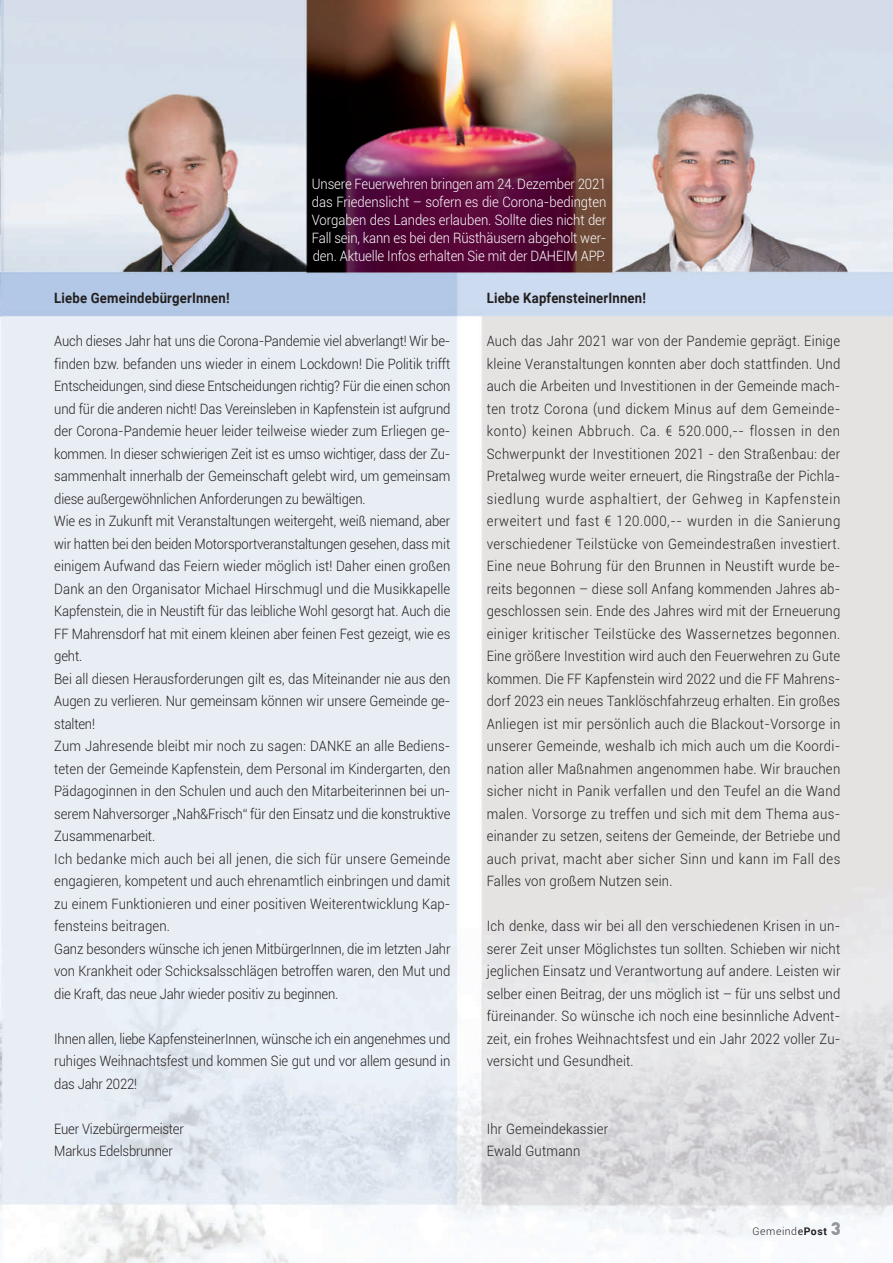
<style>
.page{position:relative;width:893px;height:1263px;background:#fff}
.page>*{position:absolute;margin:0;border:0;box-sizing:border-box;transform-origin:0 0}
.t1{font:300 14.25px/22.5px "Roboto";letter-spacing:-.005em;color:#231f20;text-align:justify;scale:.92 1}
.t2{font:300 14.25px/18px "Roboto";letter-spacing:-.01em;color:#fff;text-align:justify;scale:.92 1}
.t3{font:700 14.25px "Roboto";letter-spacing:.015em;color:#231f20;scale:.92 1}
.t4{font:300 14.25px/22.5px "Roboto";letter-spacing:.015em;color:#231f20;scale:.92 1}
.t5{font:300 10.5px "Roboto";letter-spacing:.05em;color:#231f20}
.s1{font-weight:400}
.s2{font-weight:700}
.s3{font-family:"DIN";font-weight:900;font-size:18px;color:#939598}
</style>
<div class="page">
<img style="left:0;top:0;width:893px;height:1263px">
<p class="t2" style="left:312px;top:175px;width:322px">Unsere Feuerwehren bringen am 24. Dezember 2021 das Friedenslicht – sofern es die Corona-bedingten Vorgaben des Landes erlauben. Sollte dies nicht der Fall sein, kann es bei den Rüsthäusern abgeholt wer&shy;den. Aktuelle Infos erhalten Sie mit der DAHEIM APP.</p>
<p class="t3" style="left:487px;top:291px;width:175px">Liebe KapfensteinerInnen!</p>
<p class="t1" style="left:487px;top:329px;width:386px">Auch das Jahr 2021 war von der Pandemie geprägt. Einige kleine Veranstaltungen konnten aber doch stattfinden. Und auch die Arbeiten und Investitionen in der Gemeinde mach&shy;ten trotz Corona (und dickem Minus auf dem Gemeinde&shy;konto) keinen Abbruch. Ca. € 520.000,-- flossen in den Schwerpunkt der Investitionen 2021 - den Straßenbau: der Pretalweg wurde weiter erneuert, die Ringstraße der Pichla&shy;siedlung wurde asphaltiert, der Gehweg in Kapfen stein erweitert und fast € 120.000,-- wurden in die Sanierung verschiedener Teilstücke von Gemeindestraßen investiert.<br>Eine neue Bohrung für den Brunnen in Neustift wurde be&shy;reits begonnen – diese soll Anfang kommenden Jahres ab&shy;geschlossen sein. Ende des Jahres wird mit der Erneuerung einiger kritischer Teilstücke des Wassernetzes begonnen.<br>Eine größere Investition wird auch den Feuerwehren zu Gute kommen. Die FF Kapfenstein wird 2022 und die FF Mahrens&shy;dorf 2023 ein neues Tanklöschfahrzeug erhalten. Ein großes Anliegen ist mir persönlich auch die Blackout-Vorsorge in unserer Gemeinde, weshalb ich mich auch um die Koordi&shy;nation aller Maßnahmen angenommen habe. Wir brauchen sicher nicht in Panik verfallen und den Teufel an die Wand malen. Vorsorge zu treffen und sich mit dem Thema aus&shy;einander zu setzen, seitens der Gemeinde, der Betriebe und auch privat, macht aber sicher Sinn und kann im Fall des Falles von großem Nutzen sein.</p>
<p class="t1" style="left:487px;top:914px;width:386px">Ich denke, dass wir bei all den verschiedenen Krisen in un&shy;serer Zeit unser Möglichstes tun sollten. Schieben wir nicht jeglichen Einsatz und Verantwortung auf andere. Leisten wir selber einen Beitrag, der uns möglich ist – für uns selbst und füreinander. So wünsche ich noch eine besinnliche Advent&shy;zeit, ein frohes Weihnachtsfest und ein Jahr 2022 voller Zu&shy;versicht und Gesundheit.</p>
<p class="t3" style="left:54px;top:292px;width:192px">Liebe GemeindebürgerInnen!</p>
<p class="t1" style="left:54px;top:329px;width:432px;text-align:left">Auch dieses Jahr hat uns die Corona-Pandemie viel abverlangt! Wir be&shy;finden bzw. befanden uns wieder in einem Lockdown! Die Politik trifft Entscheidungen, sind diese Entscheidungen richtig? Für die einen schon und für die anderen nicht! Das Vereinsleben in Kapfenstein ist aufgrund der Corona-Pandemie heuer leider teilweise wieder zum Erliegen ge&shy;kommen. In dieser schwierigen Zeit ist es umso wichtiger, dass der Zu&shy;sammenhalt innerhalb der Gemeinschaft gelebt wird, um gemeinsam diese außergewöhnlichen Anforderungen zu bewältigen.<br>Wie es in Zukunft mit Veranstaltungen weitergeht, weiß niemand, aber wir hatten bei den beiden Motorsportveranstaltungen gesehen, dass mit einigem Aufwand das Feiern wieder möglich ist! Daher einen großen Dank an den Organisator Michael Hirschmugl und die Musikkapelle Kapfenstein, die in Neustift für das leibliche Wohl gesorgt hat. Auch die FF Mahrensdorf hat mit einem kleinen aber feinen Fest gezeigt, wie es geht.<br>Bei all diesen Herausforderungen gilt es, das Miteinander nie aus den Augen zu verlieren. Nur gemeinsam können wir unsere Gemeinde ge&shy;stalten!<br>Zum Jahresende bleibt mir noch zu sagen: DANKE an alle Bediens&shy;teten der Gemeinde Kapfenstein, dem Personal im Kindergarten, den Pädagoginnen in den Schulen und auch den Mitarbeiterinnen bei un&shy;serem Nahversorger „Nah&amp;Frisch“ für den Einsatz und die konstruktive Zusammenarbeit.<br>Ich bedanke mich auch bei all jenen, die sich für unsere Gemeinde engagieren, kompetent und auch ehrenamtlich einbringen und damit zu einem Funktionieren und einer positiven Weiterentwicklung Kap&shy;fensteins beitragen.<br>Ganz besonders wünsche ich jenen MitbürgerInnen, die im letzten Jahr von Krankheit oder Schicksalsschlägen betroffen waren, den Mut und die Kraft, das neue Jahr wieder positiv zu beginnen.</p>
<p class="t1" style="left:54px;top:1027px;width:432px">Ihnen allen, liebe KapfensteinerInnen, wünsche ich ein angenehmes und ruhiges Weihnachtsfest und kommen Sie gut und vor allem gesund in das Jahr 2022!</p>
<p class="t1" style="left:54px;top:1117px;width:142px">Euer Vizebürgermeister<br>Markus Edelsbrunner</p>
<p class="t4" style="left:487px;top:1117px;width:134px">Ihr Gemeindekassier<br>Ewald Gutmann</p>
<p class="t5" style="left:753px;top:1224px;width:90px">Gemeind<span class="s1">e</span><span class="s2">Post</span> <span class="s3">3</span></p>
</div>
